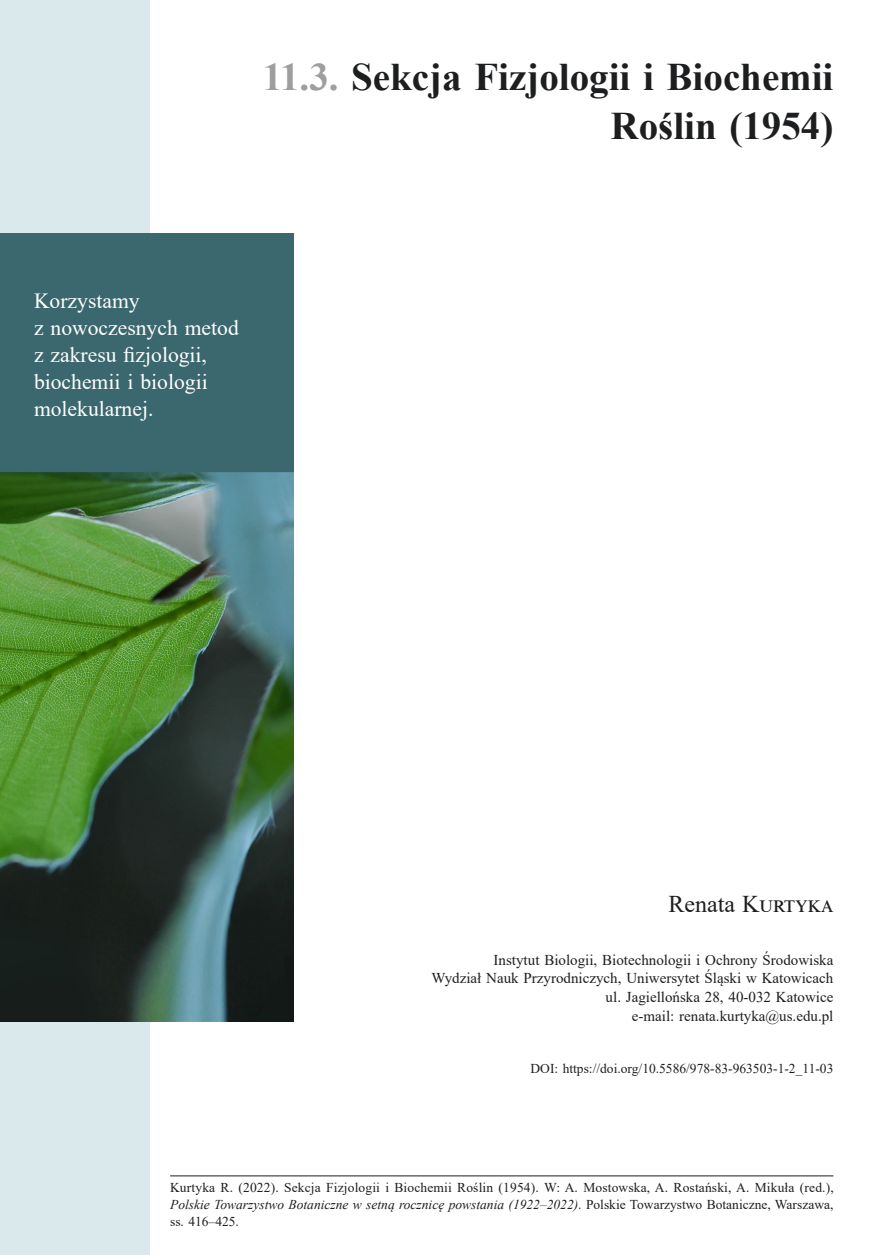
<style>
.page{position:relative;width:876px;height:1255px;background:#fff}
.page>*{position:absolute;margin:0;border:0;box-sizing:border-box;transform-origin:0 0}
.t1{font:39px "Times New Roman PS Bold MT2";color:#1d1e1f}
.t2{font:700 39px "Times New Roman";color:#1d1e1f}
.t3{font:24px "Times New Roman";color:#1d1e1f}
.t4{font:21.6px/27px "Times New Roman";color:#fff}
.t5{font:15px/18.8px "Times New Roman";color:#1d1e1f;text-align:right}
.t6{font:13.5px "Times New Roman";letter-spacing:.01em;color:#1d1e1f}
.t7{font:13.5px "Times New Roman PS Italic MT2";color:#1d1e1f}
.s1{color:#9e9e9e}
.s2{font-family:"Times New Roman"}
</style>
<div class="page">
<div style="left:0;top:0;width:150px;height:1254px;background:#daeaec"></div>
<img style="left:0;top:234px;width:293px;height:786px">
<hr style="left:170px;top:1175px;width:663px;height:1px;background:#1d1e1f">
<h1 class="t1" style="left:263px;top:49px;width:572px"><span class="s1">11.3.</span> Sekcja Fizjologii i Biochemii</h1>
<h1 class="t2" style="left:611px;top:98px;width:224px">Roślin (1954)</h1>
<h3 class="t4" style="left:34px;top:286px;width:206px">Korzystamy<br>z nowoczesnych metod z zakresu fizjologii, biochemii i biologii molekularnej.</h3>
<h2 class="t3" style="left:668px;top:886px;width:165px">Renata Kurtyka</h2>
<p class="t5" style="left:431px;top:949px;width:404px">Instytut Biologii, Biotechnologii i Ochrony Środowiska<br>Wydział Nauk Przyrodniczych, Uniwersytet Śląski w Katowicach ul. Jagiellońska 28, 40-032 Katowice<br>e-mail: renata.kurtyka@us.edu.pl</p>
<p class="t6" style="left:531px;top:1058px;width:304px">DOI: https://doi.org/10.5586/978-83-963503-1-2_11-03</p>
<p class="t6" style="left:170px;top:1177px;width:665px">Kurtyka R. (2022). Sekcja Fizjologii i Biochemii Roślin (1954). W: A. Mostowska, A. Rostański, A. Mikuła (red.),</p>
<p class="t7" style="left:170px;top:1194px;width:665px">Polskie Towarzystwo Botaniczne w setną rocznicę powstania (1922–2022)<span class="s2">. Polskie Towarzystwo Botaniczne, Warszawa,</span></p>
<p class="t6" style="left:170px;top:1211px;width:70px">ss. 416–425.</p>
</div>
